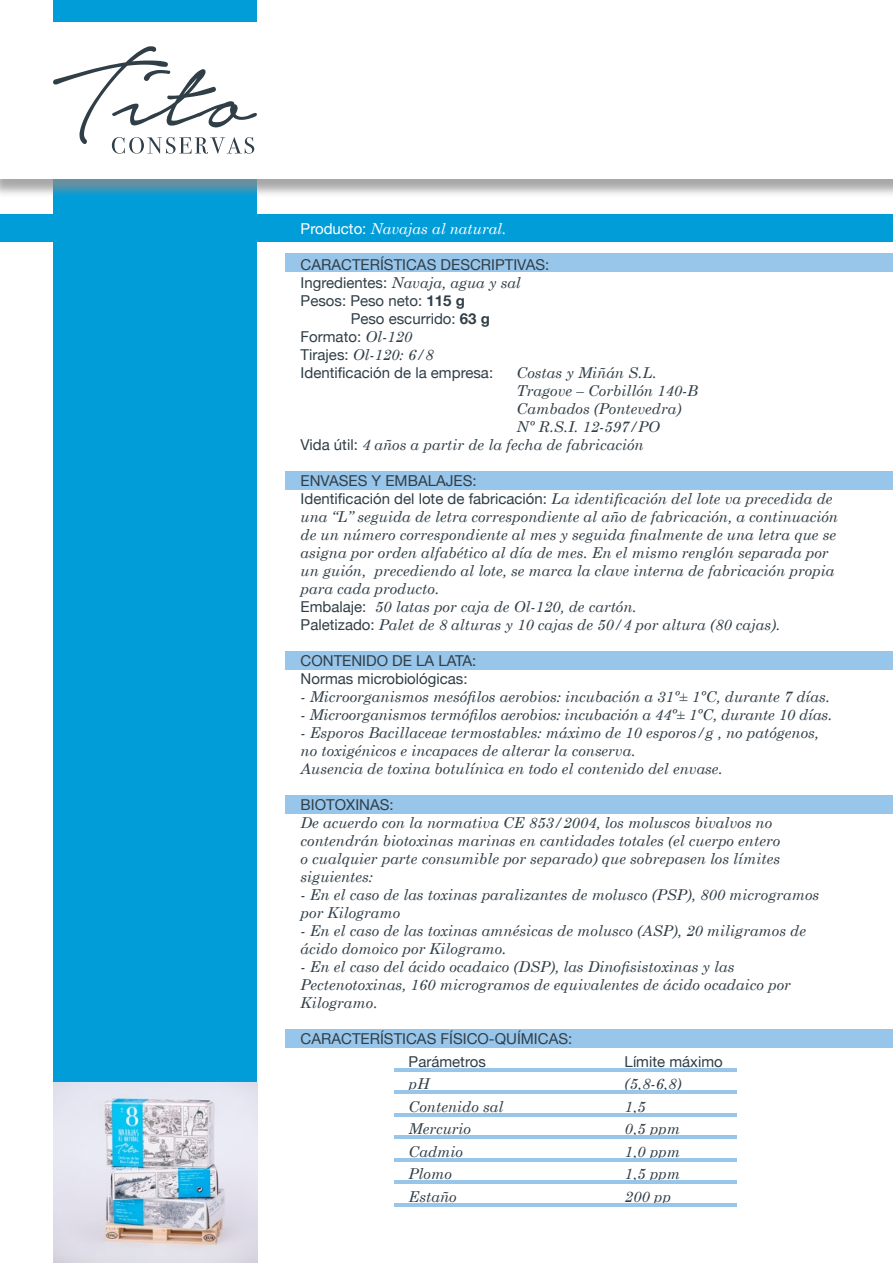
<style>
.page{position:relative;width:893px;height:1263px;background:#fff}
.page>*{position:absolute;margin:0;border:0;box-sizing:border-box;transform-origin:0 0}
.t1{font:italic 15px/18px "Century Schoolbook";color:#303e47}
.t2{font:15px/18px "Helvetica Neue";color:#303e47}
.t3{font:italic 15px "Century Schoolbook";color:#fff}
.s1{font-family:"Helvetica Neue";font-style:normal}
.s2{font-weight:700}
.s3{font-family:"Century Schoolbook";font-style:italic}
</style>
<div class="page">
<div style="left:286px;top:254px;width:607px;height:18px;background:#98c5ea"></div>
<div style="left:286px;top:471px;width:607px;height:18px;background:#98c5ea"></div>
<div style="left:286px;top:651px;width:607px;height:18px;background:#98c5ea"></div>
<div style="left:286px;top:795px;width:607px;height:18px;background:#98c5ea"></div>
<div style="left:286px;top:1029px;width:607px;height:18px;background:#98c5ea"></div>
<hr style="left:394px;top:1068px;width:342px;height:3px;background:#98c5ea">
<div style="left:0;top:215px;width:893px;height:27px;background:#009dd9"></div>
<div style="left:53px;top:0;width:204px;height:1263px;background:#009dd9"></div>
<div style="left:0;top:24px;width:893px;height:174px;background:#8c8c8c;opacity:.75"></div>
<div style="left:0;top:22px;width:893px;height:157px;background:#fff"></div>
<svg style="left:53px;top:46px;width:204px;height:108px"></svg>
<hr style="left:394px;top:1090px;width:342px;height:3px;background:#98c5ea">
<hr style="left:394px;top:1113px;width:342px;height:3px;background:#98c5ea">
<hr style="left:394px;top:1135px;width:342px;height:3px;background:#98c5ea">
<hr style="left:394px;top:1158px;width:342px;height:3px;background:#98c5ea">
<hr style="left:394px;top:1180px;width:342px;height:3px;background:#98c5ea">
<hr style="left:394px;top:1203px;width:342px;height:3px;background:#98c5ea">
<img style="left:53px;top:1083px;width:204px;height:180px">
<p class="t3" style="left:301px;top:219px;width:207px"><span class="s1">Producto:</span> Navajas al natural.</p>
<p class="t2" style="left:301px;top:254px;width:250px">CARACTERÍSTICAS DESCRIPTIVAS:</p>
<p class="t1" style="left:301px;top:273px;width:222px"><span class="s1">Ingredientes:</span> Navaja, agua y sal</p>
<p class="t2" style="left:301px;top:290px;width:166px">Pesos: Peso neto: <span class="s2">115 g</span></p>
<p class="t2" style="left:351px;top:308px;width:141px">Peso escurrido: <span class="s2">63 g</span></p>
<p class="t2" style="left:301px;top:326px;width:113px">Formato: <span class="s3">Ol-120</span></p>
<p class="t1" style="left:301px;top:345px;width:135px"><span class="s1">Tirajes:</span> Ol-120: 6/8</p>
<p class="t2" style="left:301px;top:362px;width:194px">Identificación de la empresa:</p>
<p class="t1" style="left:517px;top:363px;width:141px">Costas y Miñán S.L.</p>
<p class="t1" style="left:517px;top:381px;width:183px">Tragove – Corbillón 140-B</p>
<p class="t1" style="left:517px;top:399px;width:166px">Cambados (Pontevedra)</p>
<p class="t1" style="left:517px;top:417px;width:145px">Nº R.S.I. 12-597/PO</p>
<p class="t1" style="left:301px;top:435px;width:345px"><span class="s1">Vida útil:</span> 4 años a partir de la fecha de fabricación</p>
<p class="t2" style="left:301px;top:470px;width:177px">ENVASES Y EMBALAJES:</p>
<p class="t1" style="left:301px;top:489px;width:539px"><span class="s1">Identificación del lote de fabricación:</span> La identificación del lote va precedida de una “L” seguida de letra correspondiente al año de fabricación, a continuación de un número correspondiente al mes y seguida finalmente de una letra que se asigna por orden alfabético al día de mes. En el mismo renglón separada por un guión, precediendo al lote, se marca la clave interna de fabricación propia para cada producto.<br><span class="s1">Embalaje:</span> 50 latas por caja de Ol-120, de cartón.<br><span class="s1">Paletizado:</span> Palet de 8 alturas y 10 cajas de 50/4 por altura (80 cajas).</p>
<p class="t2" style="left:301px;top:650px;width:177px">CONTENIDO DE LA LATA:<br>Normas microbiológicas:</p>
<p class="t1" style="left:301px;top:687px;width:531px">- Microorganismos mesófilos aerobios: incubación a 31º± 1ºC, durante 7 días.</p>
<p class="t1" style="left:301px;top:705px;width:533px">- Microorganismos termófilos aerobios: incubación a 44º± 1ºC, durante 10 días.</p>
<p class="t1" style="left:301px;top:723px;width:520px">- Esporos Bacillaceae termostables: máximo de 10 esporos/g , no patógenos, no toxigénicos e incapaces de alterar la conserva.<br>Ausencia de toxina botulínica en todo el contenido del envase.</p>
<p class="t2" style="left:301px;top:794px;width:95px">BIOTOXINAS:</p>
<p class="t1" style="left:301px;top:813px;width:481px">De acuerdo con la normativa CE 853/2004, los moluscos bivalvos no contendrán biotoxinas marinas en cantidades totales (el cuerpo entero o cualquier parte consumible por separado) que sobrepasen los límites siguientes:</p>
<p class="t1" style="left:301px;top:885px;width:520px">- En el caso de las toxinas paralizantes de molusco (PSP), 800 microgramos por Kilogramo</p>
<p class="t1" style="left:301px;top:921px;width:507px">- En el caso de las toxinas amnésicas de molusco (ASP), 20 miligramos de ácido domoico por Kilogramo.</p>
<p class="t1" style="left:301px;top:957px;width:492px">- En el caso del ácido ocadaico (DSP), las Dinofisistoxinas y las<br>Pectenotoxinas, 160 microgramos de equivalentes de ácido ocadaico por<br>Kilogramo.</p>
<p class="t2" style="left:409px;top:1026px;width:165px;line-height:22.5px;text-indent:-108px">CARACTERÍSTICAS FÍSICO-QUÍMICAS:<br>Parámetros</p>
<p class="t2" style="left:625px;top:1051px;width:100px">Límite máximo</p>
<p class="t1" style="left:409px;top:1074px;width:23px">pH</p>
<p class="t1" style="left:625px;top:1074px;width:58px">(5,8-6,8)</p>
<p class="t1" style="left:409px;top:1097px;width:96px">Contenido sal</p>
<p class="t1" style="left:625px;top:1097px;width:22px">1,5</p>
<p class="t1" style="left:409px;top:1119px;width:64px">Mercurio</p>
<p class="t1" style="left:625px;top:1119px;width:57px">0,5 ppm</p>
<p class="t1" style="left:409px;top:1142px;width:56px">Cadmio</p>
<p class="t1" style="left:625px;top:1142px;width:57px">1,0 ppm</p>
<p class="t1" style="left:409px;top:1164px;width:45px">Plomo</p>
<p class="t1" style="left:625px;top:1164px;width:57px">1,5 ppm</p>
<p class="t1" style="left:409px;top:1187px;width:50px">Estaño</p>
<p class="t1" style="left:625px;top:1187px;width:48px">200 pp</p>
</div>
